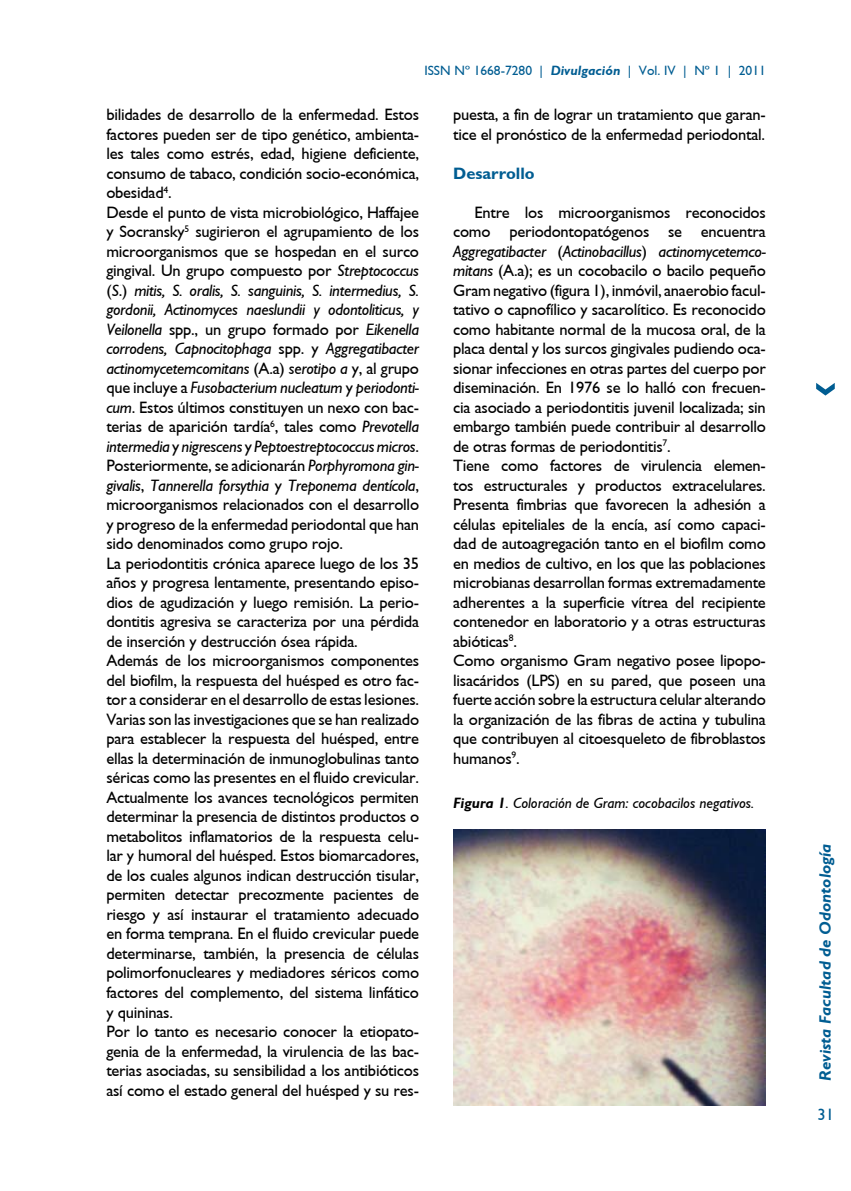
<style>
.page{position:relative;width:851px;height:1191px;background:#fff}
.page>*{position:absolute;margin:0;border:0;box-sizing:border-box;transform-origin:0 0}
.t1{font:16.5px/19.5px "Gill Sans";letter-spacing:-.015em;color:#000}
.t2{font:italic 700 16.5px "Gill Sans";color:#005d92}
.t3{font:700 16.5px "Gill Sans";color:#005d92}
.t4{font:16.5px "Gill Sans";color:#005d92}
.t5{font:italic 15px "Gill Sans";color:#000}
.t6{font:13.5px "Gill Sans";color:#005d92}
.s1{font-weight:700;font-style:italic}
.s2{font-style:italic}
.s3{font-weight:700}
</style>
<div class="page">
<img style="left:453px;top:829px;width:312px;height:277px">
<svg style="left:816px;top:383px;width:18px;height:12px"></svg>
<p class="t6" style="left:424px;top:63px;width:343px">ISSN Nº 1668-7280 | <span class="s1">Divulgación</span> | Vol. IV | Nº 1 | 2011</p>
<p class="t1" style="left:106px;top:105px;width:314px">bilidades de desarrollo de la enfermedad. Estos factores pueden ser de tipo genético, ambienta&shy;les tales como estrés, edad, higiene deficiente, consumo de tabaco, condición socio-económica, obesidad<sup>4</sup>.<br>Desde el punto de vista microbiológico, Haffajee y Socransky<sup>5</sup> sugirieron el agrupamiento de los microorganismos que se hospedan en el surco gingival. Un grupo compuesto por <span class="s2">Streptococcus </span>(<span class="s2">S</span>.) <span class="s2">mitis, S. oralis, S. sanguinis, S. intermedius, S. gordonii, Actinomyces naeslundii y odontoliticus, y Veilonella</span> spp., un grupo formado por <span class="s2">Eikenella corrodens, Capnocitophaga</span> spp. y <span class="s2">Aggregatibacter actinomycetemcomitans</span> (A.a) <span class="s2">serotipo a</span> y, al grupo que incluye a <span class="s2">Fusobacterium nucleatum</span> y <span class="s2">periodonti&shy;cum</span>. Estos últimos constituyen un nexo con bac&shy;terias de aparición tardía<sup>6</sup>, tales como <span class="s2">Prevotella intermedia</span> y <span class="s2">nigrescens</span> y <span class="s2">Peptoestreptococcus micros</span>.<br>Posteriormente, se adicionarán <span class="s2">Porphyromona gin&shy;givalis</span>, <span class="s2">Tannerella forsythia</span> y <span class="s2">Treponema dentícola</span>, microorganismos relacionados con el desarrollo y progreso de la enfermedad periodontal que han sido denominados como grupo rojo.<br>La periodontitis crónica aparece luego de los 35 años y progresa lentamente, presentando episo&shy;dios de agudización y luego remisión. La perio&shy;dontitis agresiva se caracteriza por una pérdida de inserción y destrucción ósea rápida.<br>Además de los microorganismos componentes del biofilm, la respuesta del huésped es otro fac&shy;tor a considerar en el desarrollo de estas lesiones.<br>Varias son las investigaciones que se han realizado para establecer la respuesta del huésped, entre ellas la determinación de inmunoglobulinas tanto séricas como las presentes en el fluido crevicular.<br>Actualmente los avances tecnológicos permiten determinar la presencia de distintos productos o metabolitos inflamatorios de la respuesta celu&shy;lar y humoral del huésped. Estos biomarcadores, de los cuales algunos indican destrucción tisular, permiten detectar precozmente pacientes de riesgo y así instaurar el tratamiento adecuado en forma temprana. En el fluido crevicular puede determinarse, también, la presencia de células polimorfonucleares y mediadores séricos como factores del complemento, del sistema linfático y quininas.<br>Por lo tanto es necesario conocer la etiopato&shy;genia de la enfermedad, la virulencia de las bac&shy;terias asociadas, su sensibilidad a los antibióticos así como el estado general del huésped y su res-</p>
<p class="t1" style="left:453px;top:105px;width:314px">puesta, a fin de lograr un tratamiento que garan&shy;tice el pronóstico de la enfermedad periodontal.</p>
<p class="t3" style="left:453px;top:163px;width:83px">Desarrollo</p>
<p class="t1" style="left:453px;top:202px;width:314px;text-indent:21px">Entre los microorganismos reconocidos como periodontopatógenos se encuentra <span class="s2">Aggregatibacter</span> (<span class="s2">Actinobacillus</span>) <span class="s2">actinomycetemco&shy;mitans</span> (A.a); es un cocobacilo o bacilo pequeño Gram negativo (figura 1), inmóvil, anaerobio facul&shy;tativo o capnofílico y sacarolítico. Es reconocido como habitante normal de la mucosa oral, de la placa dental y los surcos gingivales pudiendo oca&shy;sionar infecciones en otras partes del cuerpo por diseminación. En 1976 se lo halló con frecuen&shy;cia asociado a periodontitis juvenil localizada; sin embargo también puede contribuir al desarrollo de otras formas de periodontitis<sup>7</sup>.<br>Tiene como factores de virulencia elemen&shy;tos estructurales y productos extracelulares.<br>Presenta fimbrias que favorecen la adhesión a células epiteliales de la encía, así como capaci&shy;dad de autoagregación tanto en el biofilm como en medios de cultivo, en los que las poblaciones microbianas desarrollan formas extremadamente adherentes a la superficie vítrea del recipiente contenedor en laboratorio y a otras estructuras abióticas<sup>8</sup>.<br>Como organismo Gram negativo posee lipopo&shy;lisacáridos (LPS) en su pared, que poseen una fuerte acción sobre la estructura celular alterando la organización de las fibras de actina y tubulina que contribuyen al citoesqueleto de fibroblastos humanos<sup>9</sup>.</p>
<p class="t5" style="left:453px;top:794px;width:302px"><span class="s3">Figura 1</span>. Coloración de Gram: cocobacilos negativos.</p>
<p class="t2" style="left:815px;top:1080px;width:239px;rotate:-90deg">Revista Facultad de Odontología</p>
<p class="t4" style="left:817px;top:1104px;width:18px">31</p>
</div>
